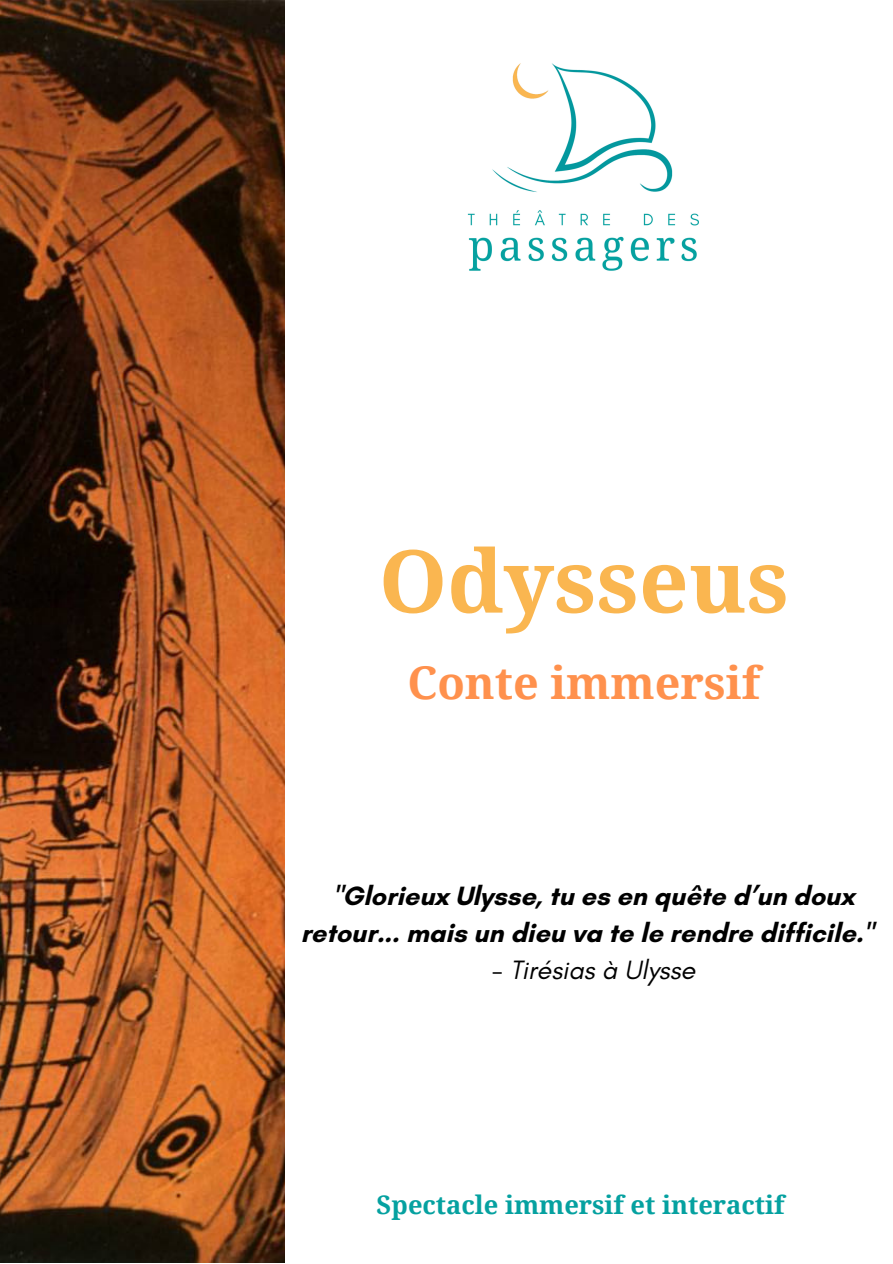
<style>
.page{position:relative;width:893px;height:1264px;background:#fff}
.page>*{position:absolute;margin:0;border:0;box-sizing:border-box;transform-origin:0 0}
.t1{font:700 86.85px "Noto Serif";color:#fab650}
.t2{font:700 45px "Noto Serif";color:#ff914d}
.t3{font:700 27px/37px "Glacial Indifference";color:#000;text-align:center}
.t4{font:italic 27px "Glacial Indifference";color:#000}
.t5{font:700 25.5px "Noto Serif";color:#05a1a0}
</style>
<div class="page">
<img style="left:0;top:0;width:284px;height:1262px">
<img style="left:467px;top:63px;width:232px;height:208px">
<p class="t1" style="left:379px;top:520px;width:411px">Odysseus</p>
<p class="t2" style="left:407px;top:651px;width:354px">Conte immersif</p>
<p class="t3" style="left:300px;top:876px;width:573px">"Glorieux Ulysse, tu es en quête d’un doux retour... mais un dieu va te le rendre difficile."</p>
<p class="t4" style="left:491px;top:953px;width:205px">- Tirésias à Ulysse</p>
<p class="t5" style="left:376px;top:1186px;width:409px">Spectacle immersif et interactif</p>
</div>
